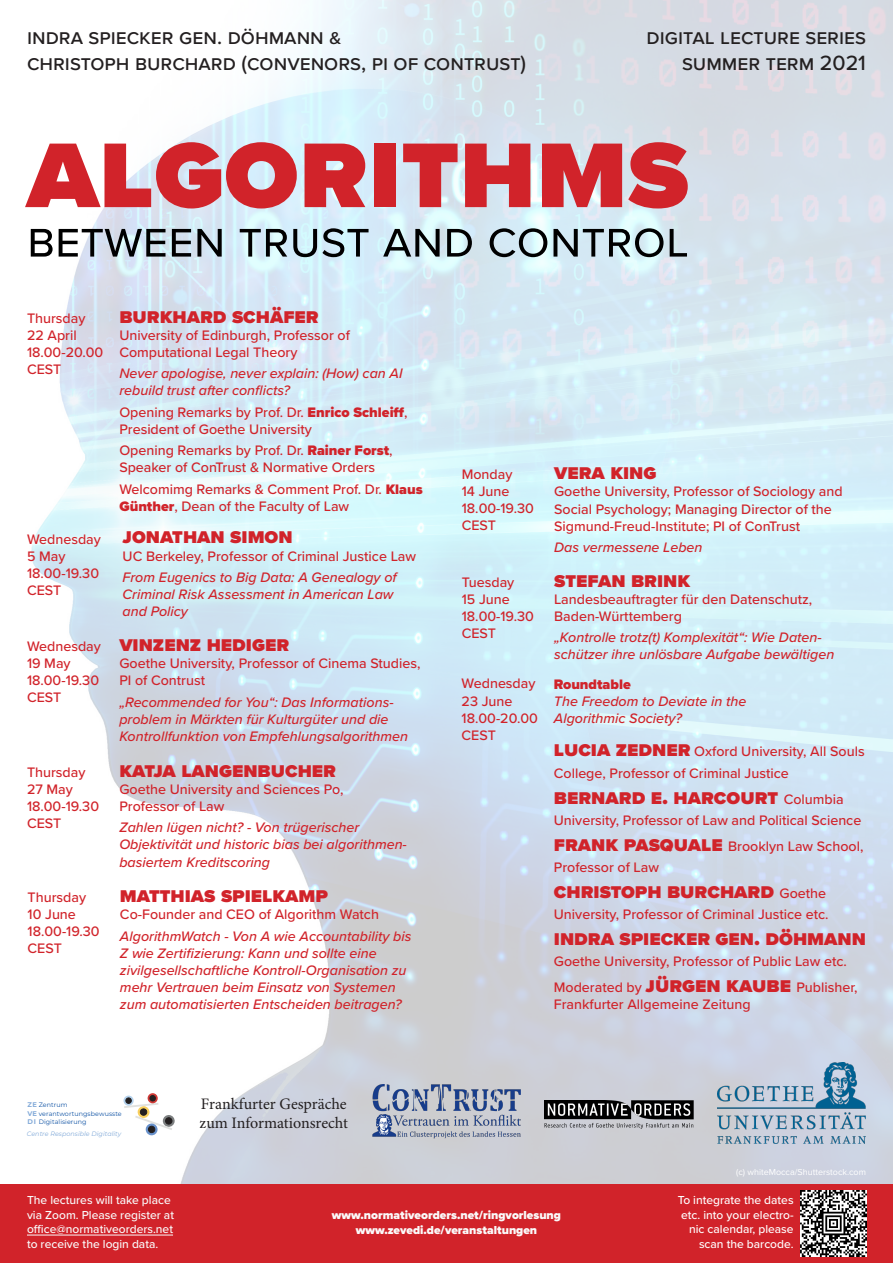
<style>
.page{position:relative;width:893px;height:1263px;background:#fff}
.page>*{position:absolute;margin:0;border:0;box-sizing:border-box;transform-origin:0 0}
.t1{font:900 115.5px "Proxima Nova";color:#d1232a}
.t2{font:50.25px "Proxima Nova";color:#000}
.t3{font:900 21.38px "Proxima Nova";color:#d1232a}
.t4{font:500 21.38px "Proxima Nova";color:#231f20}
.t5{font:15.98px "Minion Pro";color:#231f20}
.t6{font:500 14.25px/17.1px "Proxima Nova";color:#d1232a}
.t7{font:italic 500 14.25px/17.1px "Proxima Nova";color:#d1232a}
.t8{font:500 12px/14.4px "Proxima Nova";color:#fafafa}
.t9{font:500 12px/14.4px "Proxima Nova";color:#fff;text-align:right}
.t10{font:900 12px "Proxima Nova";color:#fafafa}
.t11{font:9px "Proxima Nova";color:#fff}
.t12{font:6.38px "Montserrat";letter-spacing:.01em;color:#0e52a4}
.t13{font:italic 6.38px "Montserrat";letter-spacing:.005em;color:#83aad9}
.s1{font-weight:900}
.s2{font-weight:700;font-size:6.82px;color:#83aad9}
.s3{font-weight:900;font-style:normal}
.s4{font-weight:900;font-size:21.38px}
.s5{font-weight:500;font-size:14.25px}
</style>
<div class="page">
<img style="left:31px;top:0;width:862px;height:1184px">
<div style="left:0;top:1185px;width:893px;height:78px;background:#d1232a"></div>
<hr style="left:27px;top:1235px;width:146px;height:1px;background:#fafafa">
<svg style="left:147px;top:1093px;width:11px;height:10px"></svg>
<svg style="left:124px;top:1095px;width:51px;height:40px"></svg>
<div style="left:148px;top:1126px;width:7px;height:7px;background:#231f20;border-radius:50%"></div>
<div style="left:148px;top:1126px;width:7px;height:7px;border:1px solid #231f20;border-radius:50%"></div>
<img style="left:372px;top:1084px;width:149px;height:61px">
<img style="left:545px;top:1101px;width:148px;height:27px">
<img style="left:718px;top:1063px;width:148px;height:81px">
<img style="left:801px;top:1190px;width:65px;height:66px">
<p class="t4" style="left:27px;top:21px;width:271px">INDRA SPIECKER GEN. Döhmann</p>
<p class="t4" style="left:329px;top:21px;width:13px">&amp;</p>
<p class="t4" style="left:27px;top:46px;width:286px">CHRISTOPH BURCHARD (Convenors</p>
<p class="t4" style="left:361px;top:46px;width:89px">, PI of Contrust</p>
<p class="t4" style="left:520px;top:46px;width:7px">)</p>
<p class="t4" style="left:647px;top:21px;width:23px">Digita</p>
<p class="t4" style="left:705px;top:21px;width:28px">l Lecture</p>
<p class="t4" style="left:805px;top:21px;width:22px">Series</p>
<p class="t4" style="left:682px;top:46px;width:185px">Summer Term 2021</p>
<p class="t1" style="left:27px;top:82px;width:663px">Algorithms</p>
<p class="t2" style="left:27px;top:202px;width:663px">BETWEEN TRUST AND CONTROL</p>
<p class="t6" style="left:27px;top:309px;width:60px">Thursday</p>
<p class="t6" style="left:27px;top:326px;width:51px">22 April</p>
<p class="t6" style="left:27px;top:343px;width:78px">18.00-20.00<br>CEST</p>
<p class="t3" style="left:119px;top:299px;width:201px">BurkharD Schäfer</p>
<p class="t6" style="left:119px;top:326px;width:232px">University of Edinburgh, Professor of</p>
<p class="t6" style="left:119px;top:343px;width:180px">Computational Legal Theory</p>
<p class="t7" style="left:119px;top:364px;width:285px">Never apologise, never explain: (How) can AI rebuild trust after conflicts?</p>
<p class="t6" style="left:119px;top:403px;width:290px">Opening Remarks by Prof. Dr. <span class="s1">Enrico Schleiff</span>,<br>President of Goethe University</p>
<p class="t6" style="left:119px;top:441px;width:275px">Opening Remarks by Prof. Dr. <span class="s1">Rainer Forst</span>,<br>Speaker of ConTrust &amp; Normative Orders</p>
<p class="t6" style="left:119px;top:480px;width:305px">Welcomimg Remarks &amp; Comment Prof. Dr. <span class="s1">Klaus<br>Günther</span>, Dean of the Faculty of Law</p>
<p class="t6" style="left:27px;top:530px;width:75px">Wednesday</p>
<p class="t6" style="left:27px;top:547px;width:40px">5 May</p>
<p class="t6" style="left:27px;top:564px;width:74px">18.00-19.30<br>CEST</p>
<p class="t3" style="left:123px;top:520px;width:172px">Jonathan Simon</p>
<p class="t6" style="left:123px;top:547px;width:295px">UC Berkeley, Professor of Criminal Justice Law</p>
<p class="t7" style="left:123px;top:568px;width:276px">From Eugenics to Big Data: A Genealogy of</p>
<p class="t7" style="left:123px;top:585px;width:272px">Criminal Risk Assessment in American Law and Policy</p>
<p class="t6" style="left:27px;top:637px;width:75px">Wednesday</p>
<p class="t6" style="left:27px;top:654px;width:45px">19 May</p>
<p class="t6" style="left:27px;top:671px;width:74px">18.00-19.30<br>CEST</p>
<p class="t3" style="left:119px;top:628px;width:171px">Vinzenz Hediger</p>
<p class="t6" style="left:119px;top:654px;width:303px">Goethe University, Professor of Cinema Studies,<br>PI of Contrust</p>
<p class="t7" style="left:119px;top:693px;width:276px">„Recommended for You“: Das Informations-</p>
<p class="t7" style="left:119px;top:710px;width:271px">problem in Märkten für Kulturgüter und die</p>
<p class="t7" style="left:119px;top:727px;width:290px">Kontrollfunktion von Empfehlungsalgorithmen</p>
<p class="t6" style="left:27px;top:763px;width:60px">Thursday<br>27 May</p>
<p class="t6" style="left:27px;top:797px;width:74px">18.00-19.30<br>CEST</p>
<p class="t3" style="left:119px;top:754px;width:218px">Katja Langenbucher</p>
<p class="t6" style="left:119px;top:780px;width:226px">Goethe University and Sciences Po,<br>Professor of Law</p>
<p class="t7" style="left:119px;top:818px;width:242px">Zahlen lügen nicht? - Von trügerischer</p>
<p class="t7" style="left:119px;top:836px;width:289px">Objektivität und historic bias bei algorithmen&shy;basiertem Kreditscoring</p>
<p class="t6" style="left:28px;top:888px;width:60px">Thursday</p>
<p class="t6" style="left:28px;top:905px;width:50px">10 June</p>
<p class="t6" style="left:28px;top:922px;width:74px">18.00-19.30</p>
<p class="t6" style="left:28px;top:939px;width:36px">CEST</p>
<p class="t3" style="left:120px;top:879px;width:210px">Matthias Spielkamp</p>
<p class="t6" style="left:120px;top:905px;width:261px">Co-Founder and CEO of Algorithm Watch</p>
<p class="t7" style="left:120px;top:927px;width:293px">AlgorithmWatch - Von A wie Accountability bis</p>
<p class="t7" style="left:120px;top:944px;width:258px">Z wie Zertifizierung: Kann und sollte eine</p>
<p class="t7" style="left:120px;top:961px;width:288px">zivilgesellschaftliche Kontroll-Organisation zu mehr Vertrauen beim Einsatz von Systemen</p>
<p class="t7" style="left:120px;top:995px;width:283px">zum automatisierten Entscheiden beitragen?</p>
<p class="t12" style="left:28px;top:1101px;width:42px"><span class="s2">ZE</span> Zentrum</p>
<p class="t13" style="left:27px;top:1130px;width:96px">Centre Responsible Digitality</p>
<p class="t12" style="left:27px;top:1109px;width:96px"><span class="s2">VE</span> verantwortungsbewusste</p>
<p class="t12" style="left:28px;top:1118px;width:61px"><span class="s2">DI</span> Digitalisierung</p>
<p class="t5" style="left:201px;top:1093px;width:147px">Frankfurter Gespräche</p>
<p class="t5" style="left:200px;top:1112px;width:150px">zum Informationsrecht</p>
<p class="t6" style="left:462px;top:465px;width:52px">Monday</p>
<p class="t6" style="left:462px;top:482px;width:49px">14 June</p>
<p class="t6" style="left:462px;top:500px;width:74px">18.00-19.30<br>CEST</p>
<p class="t6" style="left:462px;top:573px;width:54px">Tuesday</p>
<p class="t6" style="left:462px;top:590px;width:50px">15 June</p>
<p class="t6" style="left:462px;top:607px;width:74px">18.00-19.30<br>CEST</p>
<p class="t6" style="left:462px;top:675px;width:75px">Wednesday</p>
<p class="t6" style="left:462px;top:692px;width:52px">23 June</p>
<p class="t6" style="left:462px;top:709px;width:78px">18.00-20.00<br>CEST</p>
<p class="t3" style="left:554px;top:456px;width:104px">Vera King</p>
<p class="t6" style="left:554px;top:483px;width:290px">Goethe University, Professor of Sociology and<br>Social Psychology; Managing Director of the<br>Sigmund-Freud-Institute; PI of ConTrust</p>
<p class="t7" style="left:554px;top:538px;width:150px">Das vermessene Leben</p>
<p class="t3" style="left:554px;top:564px;width:138px">Stefan Brink</p>
<p class="t6" style="left:554px;top:590px;width:260px">Landesbeauftragter für den Datenschutz,<br>Baden-Württemberg</p>
<p class="t7" style="left:554px;top:628px;width:269px">„Kontrolle trotz(t) Komplexität“: Wie Daten-</p>
<p class="t7" style="left:554px;top:646px;width:282px">schützer ihre unlösbare Aufgabe bewältigen</p>
<p class="t7" style="left:554px;top:675px;width:194px"><span class="s3">Roundtable<br></span>The Freedom to Deviate in the<br>Algorithmic Society?</p>
<p class="t6" style="left:554px;top:740px;width:312px;line-height:21.4px"><span class="s4">Lucia Zedner</span> Oxford University, All Souls<br>College, Professor of Criminal Justice</p>
<p class="t3" style="left:554px;top:780px;width:291px">Bernard E. Harcourt <span class="s5">Columbia</span></p>
<p class="t6" style="left:554px;top:811px;width:309px">University, Professor of Law and Political Science</p>
<p class="t6" style="left:554px;top:834px;width:311px;line-height:21.4px"><span class="s4">Frank Pasquale</span> Brooklyn Law School,<br>Professor of Law</p>
<p class="t3" style="left:554px;top:874px;width:274px">Christoph Burchard <span class="s5">Goethe</span></p>
<p class="t6" style="left:554px;top:905px;width:276px">University, Professor of Criminal Justice etc.</p>
<p class="t3" style="left:554px;top:921px;width:314px">Indra Spiecker gen. Döhmann</p>
<p class="t6" style="left:554px;top:952px;width:295px">Goethe University, Professor of Public Law etc.</p>
<p class="t6" style="left:554px;top:978px;width:305px">Moderated by <span class="s4">Jürgen Kaube</span> Publisher,<br>Frankfurter Allgemeine Zeitung</p>
<p class="t11" style="left:736px;top:1165px;width:131px">(c) whiteMocca/Shutterstock.com</p>
<p class="t8" style="left:27px;top:1193px;width:149px">The lectures will take place via Zoom. Please register at</p>
<p class="t8" style="left:27px;top:1221px;width:148px">office@normativeorders.net to receive the login data.</p>
<p class="t10" style="left:332px;top:1206px;width:231px">www.normativeorders.net/ringvorlesung</p>
<p class="t10" style="left:356px;top:1221px;width:183px">www.zevedi.de/veranstaltungen</p>
<p class="t9" style="left:678px;top:1193px;width:117px">To integrate the dates etc. into your electro&shy;nic calendar, please scan the barcode.</p>
</div>
